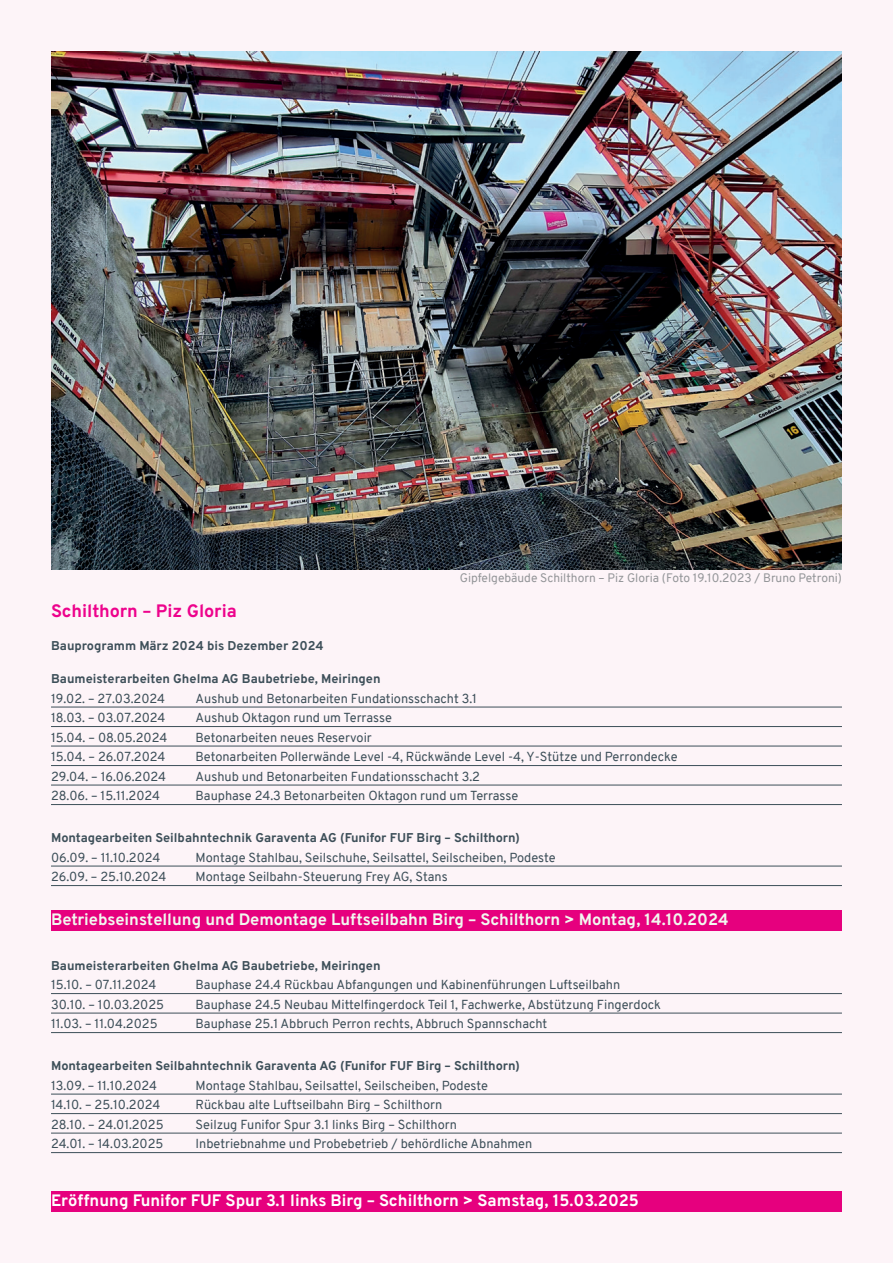
<style>
.page{position:relative;width:893px;height:1263px;background:#fdf4f8}
.page>*{position:absolute;margin:0;border:0;box-sizing:border-box;transform-origin:0 0}
.t1{font:700 18px "Overpass";color:#ed028c}
.t2{font:700 16.5px "Overpass";color:#f2f8f0}
.t3{font:700 16.5px "Overpass";color:#fff}
.t4{font:12.75px "Overpass";color:#3d4f59}
.t5{font:700 12.75px "Overpass";color:#3d4f59}
.t6{font:12px "Overpass";color:#939598}
</style>
<div class="page">
<div style="left:51px;top:910px;width:791px;height:21px;background:#e6007e"></div>
<hr style="left:51px;top:707px;width:791px;height:1px;background:#3d4f59">
<hr style="left:51px;top:726px;width:791px;height:1px;background:#3d4f59">
<hr style="left:51px;top:746px;width:791px;height:1px;background:#3d4f59">
<hr style="left:51px;top:765px;width:791px;height:1px;background:#3d4f59">
<hr style="left:51px;top:785px;width:791px;height:1px;background:#3d4f59">
<hr style="left:51px;top:804px;width:791px;height:1px;background:#3d4f59">
<hr style="left:51px;top:866px;width:791px;height:1px;background:#3d4f59">
<hr style="left:51px;top:885px;width:791px;height:1px;background:#3d4f59">
<hr style="left:51px;top:993px;width:791px;height:1px;background:#3d4f59">
<hr style="left:51px;top:1013px;width:791px;height:1px;background:#3d4f59">
<hr style="left:51px;top:1032px;width:791px;height:1px;background:#3d4f59">
<hr style="left:51px;top:1094px;width:791px;height:1px;background:#3d4f59">
<hr style="left:51px;top:1113px;width:791px;height:1px;background:#3d4f59">
<hr style="left:51px;top:1133px;width:791px;height:1px;background:#3d4f59">
<hr style="left:51px;top:1152px;width:791px;height:1px;background:#3d4f59">
<div style="left:51px;top:1192px;width:791px;height:20px;background:#e6007e"></div>
<img style="left:51px;top:51px;width:791px;height:519px">
<p class="t6" style="left:460px;top:569px;width:384px">Gipfelgebäude Schilthorn – Piz Gloria (Foto 19.10.2023 / Bruno Petroni)</p>
<h1 class="t1" style="left:51px;top:596px;width:187px">Schilthorn – Piz Gloria</h1>
<p class="t5" style="left:51px;top:635px;width:274px">Bauprogramm März 2024 bis Dezember 2024</p>
<p class="t5" style="left:51px;top:668px;width:331px">Baumeisterarbeiten Ghelma AG Baubetriebe, Meiringen</p>
<p class="t4" style="left:51px;top:689px;width:116px">19.02. – 27.03.2024</p>
<p class="t4" style="left:196px;top:689px;width:283px">Aushub und Betonarbeiten Fundationsschacht 3.1</p>
<p class="t4" style="left:51px;top:708px;width:116px">18.03. – 03.07.2024</p>
<p class="t4" style="left:196px;top:708px;width:198px">Aushub Oktagon rund um Terrasse</p>
<p class="t4" style="left:51px;top:728px;width:118px">15.04. – 08.05.2024</p>
<p class="t4" style="left:196px;top:728px;width:178px">Betonarbeiten neues Reservoir</p>
<p class="t4" style="left:51px;top:747px;width:116px">15.04. – 26.07.2024</p>
<p class="t4" style="left:196px;top:747px;width:483px">Betonarbeiten Pollerwände Level -4, Rückwände Level -4, Y-Stütze und Perrondecke</p>
<p class="t4" style="left:51px;top:767px;width:117px">29.04. – 16.06.2024</p>
<p class="t4" style="left:196px;top:767px;width:286px">Aushub und Betonarbeiten Fundationsschacht 3.2</p>
<p class="t4" style="left:51px;top:786px;width:111px">28.06. – 15.11.2024</p>
<p class="t4" style="left:196px;top:786px;width:324px">Bauphase 24.3 Betonarbeiten Oktagon rund um Terrasse</p>
<p class="t5" style="left:51px;top:827px;width:470px">Montagearbeiten Seilbahntechnik Garaventa AG (Funifor FUF Birg – Schilthorn)</p>
<p class="t4" style="left:51px;top:848px;width:111px">06.09. – 11.10.2024</p>
<p class="t4" style="left:196px;top:848px;width:362px">Montage Stahlbau, Seilschuhe, Seilsattel, Seilscheiben, Podeste</p>
<p class="t4" style="left:51px;top:867px;width:117px">26.09. – 25.10.2024</p>
<p class="t4" style="left:196px;top:867px;width:254px">Montage Seilbahn-Steuerung Frey AG, Stans</p>
<p class="t2" style="left:51px;top:906px;width:679px">Betriebseinstellung und Demontage Luftseilbahn Birg – Schilthorn &gt; Montag, 14.10.2024</p>
<p class="t5" style="left:51px;top:955px;width:331px">Baumeisterarbeiten Ghelma AG Baubetriebe, Meiringen</p>
<p class="t4" style="left:51px;top:975px;width:107px">15.10. – 07.11.2024</p>
<p class="t4" style="left:196px;top:975px;width:426px">Bauphase 24.4 Rückbau Abfangungen und Kabinenführungen Luftseilbahn</p>
<p class="t4" style="left:51px;top:995px;width:115px">30.10. – 10.03.2025</p>
<p class="t4" style="left:196px;top:995px;width:467px">Bauphase 24.5 Neubau Mittelfingerdock Teil 1, Fachwerke, Abstützung Fingerdock</p>
<p class="t4" style="left:51px;top:1014px;width:108px">11.03. – 11.04.2025</p>
<p class="t4" style="left:196px;top:1014px;width:353px">Bauphase 25.1 Abbruch Perron rechts, Abbruch Spannschacht</p>
<p class="t5" style="left:51px;top:1055px;width:470px">Montagearbeiten Seilbahntechnik Garaventa AG (Funifor FUF Birg – Schilthorn)</p>
<p class="t4" style="left:51px;top:1076px;width:108px">13.09. – 11.10.2024</p>
<p class="t4" style="left:196px;top:1076px;width:294px">Montage Stahlbau, Seilsattel, Seilscheiben, Podeste</p>
<p class="t4" style="left:51px;top:1095px;width:111px">14.10. – 25.10.2024</p>
<p class="t4" style="left:196px;top:1095px;width:248px">Rückbau alte Luftseilbahn Birg – Schilthorn</p>
<p class="t4" style="left:51px;top:1115px;width:114px">28.10. – 24.01.2025</p>
<p class="t4" style="left:196px;top:1115px;width:263px">Seilzug Funifor Spur 3.1 links Birg – Schilthorn</p>
<p class="t4" style="left:51px;top:1134px;width:114px">24.01. – 14.03.2025</p>
<p class="t4" style="left:196px;top:1134px;width:338px">Inbetriebnahme und Probebetrieb / behördliche Abnahmen</p>
<p class="t3" style="left:51px;top:1187px;width:589px">Eröffnung Funifor FUF Spur 3.1 links Birg – Schilthorn &gt; Samstag, 15.03.2025</p>
</div>
